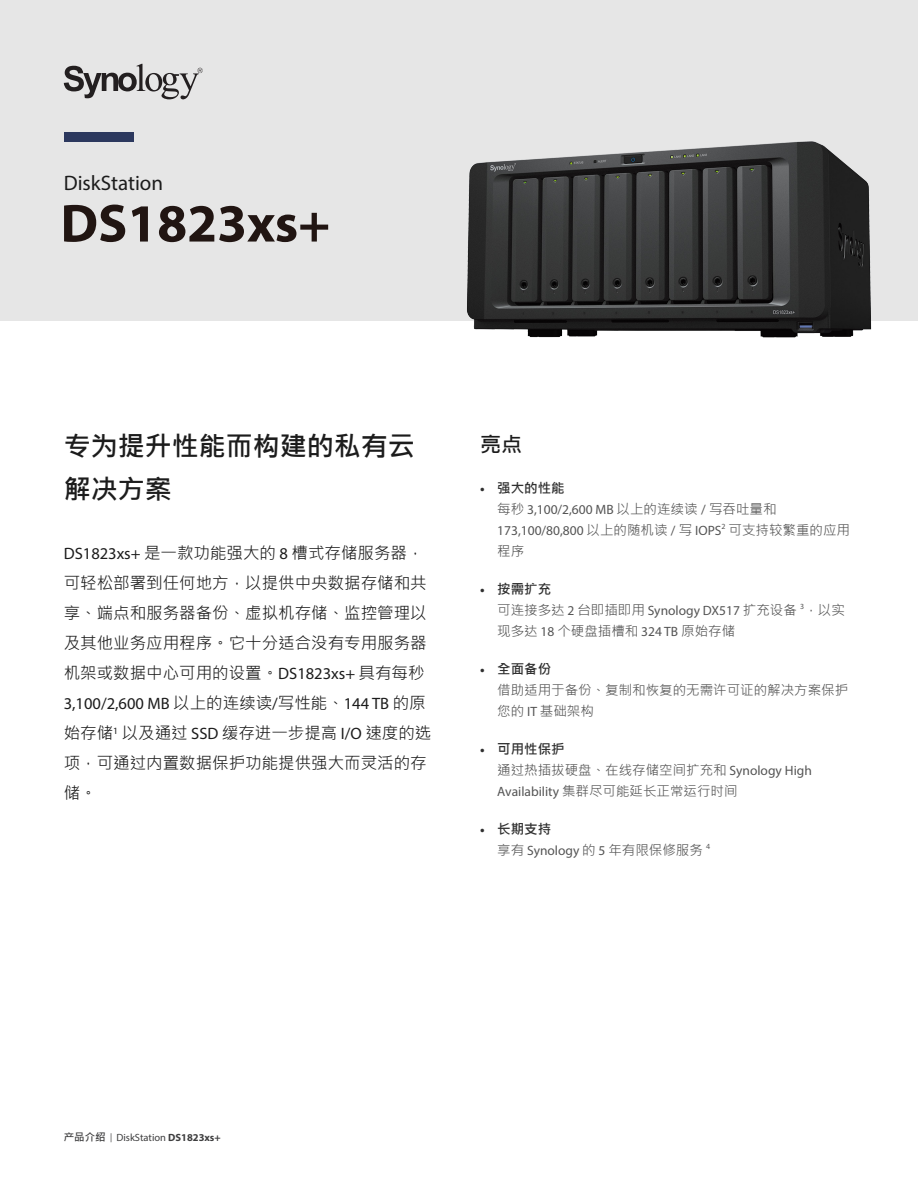
<style>
.page{position:relative;width:918px;height:1188px;background:#fff}
.page>*{position:absolute;margin:0;border:0;box-sizing:border-box;transform-origin:0 0}
.Model_Name{font:700 54px "Myriad Pro";color:#211512}
.Introduction_Title{font:700 27px/43.5px "Microsoft Jheng Hei";color:#1c1c1c}
.Product_Type{font:21px "Myriad Pro";color:#1c1c1c}
.Selling_Title{font:700 21px "Microsoft Jheng Hei";color:#1c1c1c}
.Introduction{font:16.5px/30px "Microsoft Jheng Hei";color:#1c1c1c}
.content_for_selling{font:13.5px/21px "Microsoft Jheng Hei";color:#545454}
.content_for_selling-2{font:13.5px/21px "Myriad Pro";color:#545454}
.t1{font:700 13.5px "Microsoft Jheng Hei";color:#303030}
.t2{font:10.5px "Myriad Pro";color:#3e3e3f}
.content_for_selling-3{font:7.8px "Myriad Pro";color:#545454}
.s1{font-family:"Myriad Pro"}
.s2{font-family:"Microsoft Jheng Hei"}
.s3{font-family:"Microsoft Jheng Hei";font-weight:700}
.s4{font-size:9px}
.s5{font-weight:700}
</style>
<div class="page">
<div style="left:0;top:0;width:918px;height:320px;background:#e6e6e6"></div>
<div style="left:64px;top:132px;width:70px;height:9px;background:#2c385e"></div>
<svg style="left:64px;top:64px;width:139px;height:35px"></svg>
<img style="left:455px;top:141px;width:426px;height:197px">
<p class="Product_Type" style="left:64px;top:170px;width:101px">DiskStation</p>
<p class="Model_Name" style="left:61px;top:188px;width:271px">DS1823xs+</p>
<p class="Introduction_Title" style="left:64px;top:424px;width:353px">专为提升性能而构建的私有云解决方案</p>
<p class="Introduction" style="left:64px;top:538px;width:369px"><span class="s1">DS1823xs+</span> 是一款功能强大的 <span class="s1">8</span> 槽式存储服务器，可轻松部署到任何地方，以提供中央数据存储和共享、端点和服务器备份、虚拟机存储、监控管理以及其他业务应用程序。它十分适合没有专用服务器机架或数据中心可用的设置。<span class="s1">DS1823xs+</span> 具有每秒<br><span class="s1">3,100/2,600 MB</span> 以上的连续读<span class="s1">/</span>写性能、<span class="s1">144 TB</span> 的原始存储<sup>1</sup> 以及通过 <span class="s1">SSD</span> 缓存进一步提高 <span class="s1">I/O</span> 速度的选项，可通过内置数据保护功能提供强大而灵活的存储。</p>
<p class="Selling_Title" style="left:480px;top:431px;width:43px">亮点</p>
<p class="t1" style="left:480px;top:480px;width:86px"><span class="s1">•</span> 强大的性能</p>
<p class="content_for_selling-2" style="left:497px;top:499px;width:281px"><span class="s2">每秒</span> 3,100/2,600 MB <span class="s2">以上的连续读</span> / <span class="s2">写吞吐量和<br></span>173,100/80,800 <span class="s2">以上的随机读</span> / <span class="s2">写</span> IOPS</p>
<p class="content_for_selling-3" style="left:722px;top:521px;width:6px">2</p>
<p class="content_for_selling" style="left:729px;top:520px;width:123px">可支持较繁重的应用</p>
<p class="content_for_selling" style="left:497px;top:541px;width:28px">程序</p>
<p class="t1" style="left:480px;top:581px;width:73px"><span class="s1">•</span> 按需扩充</p>
<p class="content_for_selling" style="left:497px;top:600px;width:301px">可连接多达 <span class="s1">2</span> 台即插即用 <span class="s1">Synology DX517</span> 扩充设备</p>
<p class="content_for_selling-3" style="left:800px;top:601px;width:6px">3</p>
<p class="content_for_selling" style="left:804px;top:600px;width:42px">，以实</p>
<p class="content_for_selling" style="left:497px;top:621px;width:239px">现多达 <span class="s1">18</span> 个硬盘插槽和 <span class="s1">324 TB</span> 原始存储</p>
<p class="t1" style="left:480px;top:661px;width:73px"><span class="s1">•</span> 全面备份</p>
<p class="content_for_selling" style="left:497px;top:680px;width:353px">借助适用于备份、复制和恢复的无需许可证的解决方案保护您的 <span class="s1">IT</span> 基础架构</p>
<p class="t1" style="left:480px;top:741px;width:86px"><span class="s1">•</span> 可用性保护</p>
<p class="content_for_selling" style="left:497px;top:760px;width:316px">通过热插拔硬盘、在线存储空间扩充和 <span class="s1">Synology High<br>Availability</span> 集群尽可能延长正常运行时间</p>
<p class="t1" style="left:480px;top:821px;width:73px"><span class="s1">•</span> 长期支持</p>
<p class="content_for_selling" style="left:497px;top:840px;width:207px">享有 <span class="s1">Synology</span> 的 <span class="s1">5</span> 年有限保修服务</p>
<p class="content_for_selling-3" style="left:706px;top:841px;width:6px">4</p>
<p class="t2" style="left:64px;top:1131px;width:158px"><span class="s3">产品介绍</span> <span class="s4">|</span> DiskStation <span class="s5">DS1823xs+</span></p>
</div>
